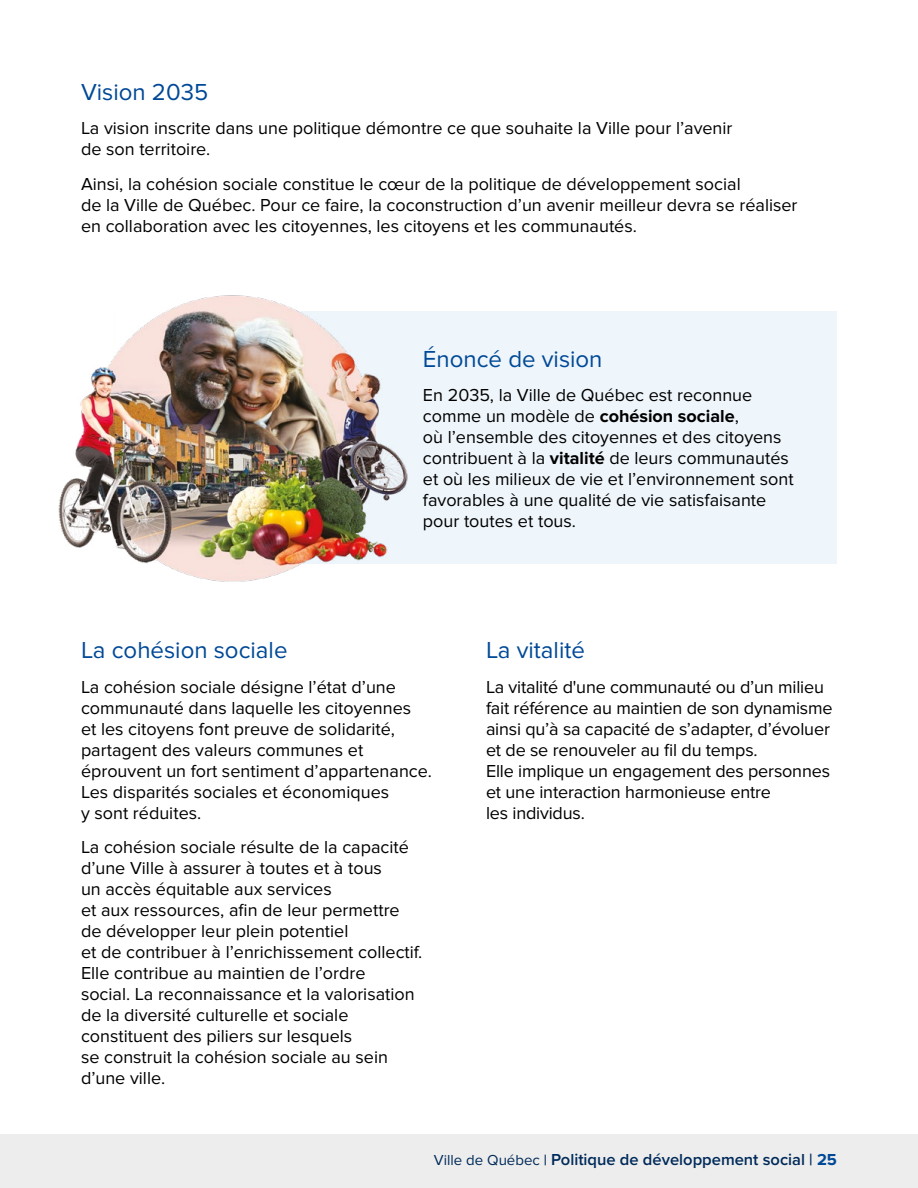
<style>
.page{position:relative;width:918px;height:1188px;background:#fff}
.page>*{position:absolute;margin:0;border:0;box-sizing:border-box;transform-origin:0 0}
.t1{font:24px "Proxima Nova";color:#004996}
.t2{font:18px/21px "Proxima Nova";color:#000}
.t3{font:600 16.5px "Proxima Nova";color:#002a5a}
.s1{font-weight:700}
.s2{font-weight:400;font-size:15px}
.s3{font-size:15px}
.s4{font-weight:700;color:#004996}
</style>
<div class="page">
<div style="left:0;top:1134px;width:918px;height:54px;background:#ededed"></div>
<div style="left:192px;top:311px;width:645px;height:253px;background:#eef5fb"></div>
<img style="left:58px;top:295px;width:350px;height:287px">
<h3 class="t1" style="left:81px;top:78px;width:129px">Vision 2035</h3>
<p class="t2" style="left:81px;top:118px;width:653px">La vision inscrite dans une politique démontre ce que souhaite la Ville pour l’avenir de son territoire.</p>
<p class="t2" style="left:81px;top:174px;width:718px">Ainsi, la cohésion sociale constitue le cœur de la politique de développement social<br>de la Ville de Québec. Pour ce faire, la coconstruction d’un avenir meilleur devra se réaliser en collaboration avec les citoyennes, les citoyens et les communautés.</p>
<h3 class="t1" style="left:423px;top:345px;width:181px">Énoncé de vision</h3>
<p class="t2" style="left:423px;top:385px;width:372px">En 2035, la Ville de Québec est reconnue comme un modèle de <span class="s1">cohésion sociale</span>,<br>où l’ensemble des citoyennes et des citoyens contribuent à la <span class="s1">vitalité</span> de leurs communautés et où les milieux de vie et l’environnement sont favorables à une qualité de vie satisfaisante pour toutes et tous.</p>
<h3 class="t1" style="left:81px;top:637px;width:208px">La cohésion sociale</h3>
<p class="t2" style="left:81px;top:677px;width:353px">La cohésion sociale désigne l’état d’une communauté dans laquelle les citoyennes<br>et les citoyens font preuve de solidarité, partagent des valeurs communes et éprouvent un fort sentiment d’appartenance.<br>Les disparités sociales et économiques<br>y sont réduites.</p>
<p class="t2" style="left:81px;top:837px;width:343px">La cohésion sociale résulte de la capacité d’une Ville à assurer à toutes et à tous<br>un accès équitable aux services<br>et aux ressources, afin de leur permettre de développer leur plein potentiel<br>et de contribuer à l’enrichissement collectif.<br>Elle contribue au maintien de l’ordre<br>social. La reconnaissance et la valorisation de la diversité culturelle et sociale constituent des piliers sur lesquels<br>se construit la cohésion sociale au sein d’une ville.</p>
<h3 class="t1" style="left:486px;top:637px;width:100px">La vitalité</h3>
<p class="t2" style="left:486px;top:677px;width:348px">La vitalité d'une communauté ou d’un milieu fait référence au maintien de son dynamisme ainsi qu’à sa capacité de s’adapter, d’évoluer et de se renouveler au fil du temps.<br>Elle implique un engagement des personnes et une interaction harmonieuse entre<br>les individus.</p>
<p class="t3" style="left:434px;top:1147px;width:405px"><span class="s2">Ville de Québec</span> <span class="s3">|</span> Politique de développement social | <span class="s4">25</span></p>
</div>
